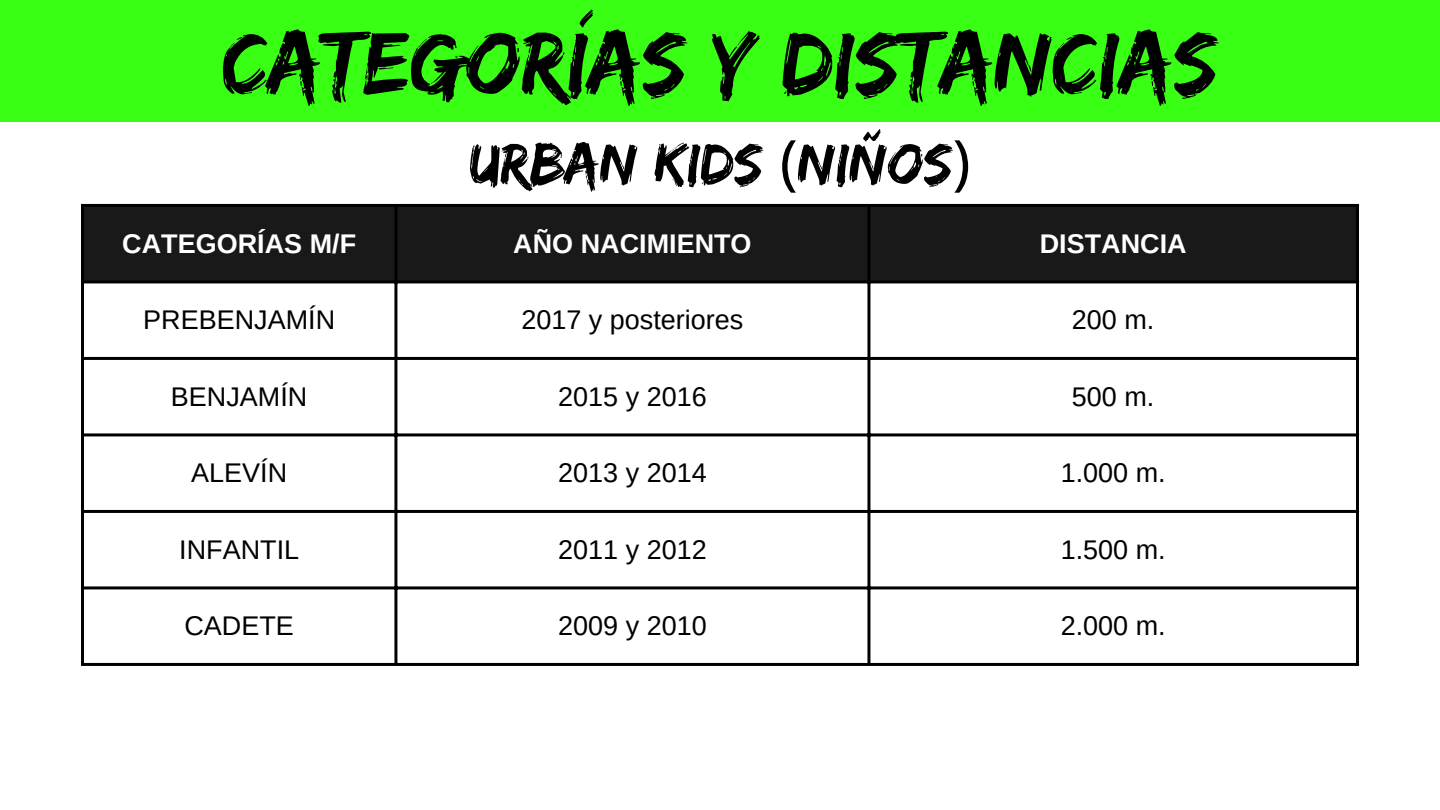
<style>
.page{position:relative;width:1440px;height:810px;background:#fff}
.page>*{position:absolute;margin:0;border:0;box-sizing:border-box;transform-origin:0 0}
.t1{font:92px "Edo";color:#000}
.t2{font:60px "Edo";color:#000}
.t3{font:27px "Arimo";color:#000}
.t4{font:700 27px "Arimo";color:#fff}
.s1{font-family:"Noto Sans"}
</style>
<div class="page">
<div style="left:0;top:0;width:1440px;height:122px;background:#39ff14"></div>
<div style="left:84px;top:207px;width:1272px;height:73px;background:#191919"></div>
<hr style="left:81px;top:207px;width:3px;height:456px;background:#000">
<hr style="left:394px;top:207px;width:3px;height:456px;background:#000">
<hr style="left:867px;top:207px;width:3px;height:456px;background:#000">
<hr style="left:1356px;top:207px;width:3px;height:456px;background:#000">
<hr style="left:81px;top:204px;width:1278px;height:3px;background:#000">
<hr style="left:81px;top:280px;width:1278px;height:3px;background:#000">
<hr style="left:81px;top:357px;width:1278px;height:3px;background:#000">
<hr style="left:81px;top:433px;width:1278px;height:3px;background:#000">
<hr style="left:81px;top:510px;width:1278px;height:3px;background:#000">
<hr style="left:81px;top:586px;width:1278px;height:3px;background:#000">
<hr style="left:81px;top:663px;width:1278px;height:3px;background:#000">
<h1 class="t1" style="left:222px;top:10px;width:997px">CATEGORÍAS Y DISTANCIAS</h1>
<h2 class="t2" style="left:469px;top:129px;width:503px">URBAN KIDS <span class="s1">(</span>NIÑOS<span class="s1">)</span></h2>
<p class="t4" style="left:122px;top:228px;width:235px">CATEGORÍAS M/F</p>
<p class="t4" style="left:513px;top:228px;width:240px">AÑO NACIMIENTO</p>
<p class="t4" style="left:1040px;top:228px;width:148px">DISTANCIA</p>
<p class="t3" style="left:143px;top:305px;width:193px">PREBENJAMÍN</p>
<p class="t3" style="left:521px;top:305px;width:224px">2017 y posteriores</p>
<p class="t3" style="left:1072px;top:305px;width:84px">200 m.</p>
<p class="t3" style="left:171px;top:381px;width:138px">BENJAMÍN</p>
<p class="t3" style="left:558px;top:381px;width:150px">2015 y 2016</p>
<p class="t3" style="left:1072px;top:381px;width:84px">500 m.</p>
<p class="t3" style="left:191px;top:458px;width:97px">ALEVÍN</p>
<p class="t3" style="left:558px;top:458px;width:150px">2013 y 2014</p>
<p class="t3" style="left:1061px;top:458px;width:106px">1.000 m.</p>
<p class="t3" style="left:179px;top:534px;width:121px">INFANTIL</p>
<p class="t3" style="left:558px;top:534px;width:150px">2011 y 2012</p>
<p class="t3" style="left:1061px;top:534px;width:106px">1.500 m.</p>
<p class="t3" style="left:184px;top:611px;width:111px">CADETE</p>
<p class="t3" style="left:558px;top:611px;width:150px">2009 y 2010</p>
<p class="t3" style="left:1061px;top:611px;width:106px">2.000 m.</p>
</div>
